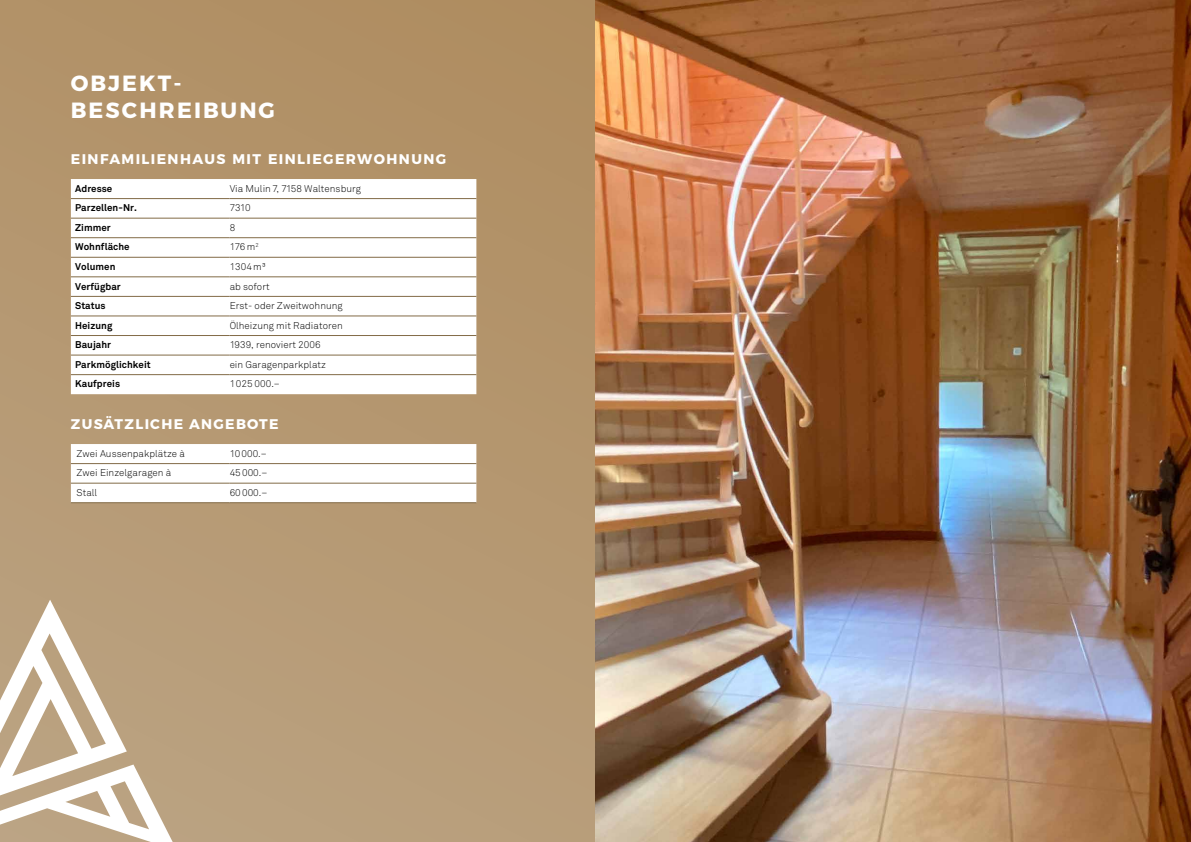
<style>
.page{position:relative;width:1191px;height:842px;background:#fff}
.page>*{position:absolute;margin:0;border:0;box-sizing:border-box;transform-origin:0 0}
.t1{font:700 22px/27px "Montserrat";letter-spacing:.1em;color:#fff}
.t2{font:700 14px "Montserrat";letter-spacing:.1em;color:#fff}
.t3{font:300 9.8px "Akkurat";letter-spacing:.005em;color:#000}
.t4{font:700 9.8px "Akkurat";letter-spacing:.005em;color:#000}
</style>
<div class="page">
<div style="left:0;top:0;width:595px;height:842px;background:linear-gradient(to bottom,#b08f63,#baa07e)"></div>
<svg style="left:71px;top:179px;width:405px;height:215px"></svg>
<hr style="left:71px;top:237px;width:159px;height:1px;background:#826b47">
<hr style="left:230px;top:237px;width:246px;height:1px;background:#826b47">
<hr style="left:71px;top:257px;width:159px;height:1px;background:#826b47">
<hr style="left:230px;top:257px;width:246px;height:1px;background:#826b47">
<hr style="left:71px;top:277px;width:159px;height:1px;background:#826b47">
<hr style="left:230px;top:277px;width:246px;height:1px;background:#826b47">
<hr style="left:71px;top:296px;width:159px;height:1px;background:#826b47">
<hr style="left:230px;top:296px;width:246px;height:1px;background:#826b47">
<hr style="left:71px;top:335px;width:159px;height:1px;background:#826b47">
<hr style="left:230px;top:335px;width:246px;height:1px;background:#826b47">
<hr style="left:71px;top:355px;width:159px;height:1px;background:#826b47">
<hr style="left:230px;top:355px;width:246px;height:1px;background:#826b47">
<hr style="left:71px;top:198px;width:159px;height:1px;background:#826b47">
<hr style="left:230px;top:198px;width:246px;height:1px;background:#826b47">
<hr style="left:71px;top:218px;width:159px;height:1px;background:#826b47">
<hr style="left:230px;top:218px;width:246px;height:1px;background:#826b47">
<hr style="left:71px;top:316px;width:159px;height:1px;background:#826b47">
<hr style="left:230px;top:316px;width:246px;height:1px;background:#826b47">
<hr style="left:71px;top:374px;width:159px;height:1px;background:#826b47">
<hr style="left:230px;top:374px;width:246px;height:1px;background:#826b47">
<svg style="left:0;top:600px;width:173px;height:242px;fill:#baa280"></svg>
<img style="left:595px;top:0;width:596px;height:842px">
<svg style="left:71px;top:444px;width:405px;height:58px"></svg>
<hr style="left:71px;top:463px;width:159px;height:1px;background:#826b47">
<hr style="left:230px;top:463px;width:246px;height:1px;background:#826b47">
<hr style="left:71px;top:483px;width:159px;height:1px;background:#826b47">
<hr style="left:230px;top:483px;width:246px;height:1px;background:#826b47">
<hr style="left:71px;top:502px;width:159px;height:1px;background:#826b47">
<hr style="left:230px;top:502px;width:246px;height:1px;background:#826b47">
<h1 class="t1" style="left:71px;top:68px;width:205px">OBJEKT-<br>BESCHREIBUNG</h1>
<h2 class="t2" style="left:71px;top:148px;width:377px">EINFAMILIENHAUS MIT EINLIEGERWOHNUNG</h2>
<p class="t4" style="left:75px;top:182px;width:39px">Adresse</p>
<p class="t3" style="left:230px;top:182px;width:133px">Via Mulin 7, 7158 Waltensburg</p>
<p class="t4" style="left:75px;top:202px;width:63px">Parzellen-Nr.</p>
<p class="t3" style="left:230px;top:202px;width:22px">7310</p>
<p class="t4" style="left:75px;top:221px;width:37px">Zimmer</p>
<p class="t3" style="left:230px;top:222px;width:7px">8</p>
<p class="t4" style="left:75px;top:241px;width:56px">Wohnfläche</p>
<p class="t3" style="left:230px;top:241px;width:30px">176m<sup>2</sup></p>
<p class="t4" style="left:75px;top:260px;width:42px">Volumen</p>
<p class="t3" style="left:230px;top:261px;width:38px">1304m³</p>
<p class="t4" style="left:75px;top:280px;width:47px">Verfügbar</p>
<p class="t3" style="left:230px;top:280px;width:42px">ab sofort</p>
<p class="t4" style="left:75px;top:299px;width:32px">Status</p>
<p class="t3" style="left:230px;top:300px;width:115px">Erst- oder Zweitwohnung</p>
<p class="t4" style="left:75px;top:319px;width:39px">Heizung</p>
<p class="t3" style="left:230px;top:319px;width:115px">Ölheizung mit Radiatoren</p>
<p class="t4" style="left:75px;top:339px;width:37px">Baujahr</p>
<p class="t3" style="left:230px;top:339px;width:92px">1939, renoviert 2006</p>
<p class="t4" style="left:75px;top:358px;width:77px">Parkmöglichkeit</p>
<p class="t3" style="left:230px;top:359px;width:98px">ein Garagenparkplatz</p>
<p class="t4" style="left:75px;top:378px;width:46px">Kaufpreis</p>
<p class="t3" style="left:230px;top:378px;width:52px">1025 000.–</p>
<h2 class="t2" style="left:71px;top:412px;width:209px">ZUSÄTZLICHE ANGEBOTE</h2>
<p class="t3" style="left:77px;top:447px;width:110px">Zwei Aussenpakplätze à</p>
<p class="t3" style="left:230px;top:447px;width:39px">10000.–</p>
<p class="t3" style="left:77px;top:467px;width:96px">Zwei Einzelgaragen à</p>
<p class="t3" style="left:230px;top:467px;width:39px">45000.–</p>
<p class="t3" style="left:77px;top:487px;width:22px">Stall</p>
<p class="t3" style="left:230px;top:487px;width:39px">60000.–</p>
</div>
